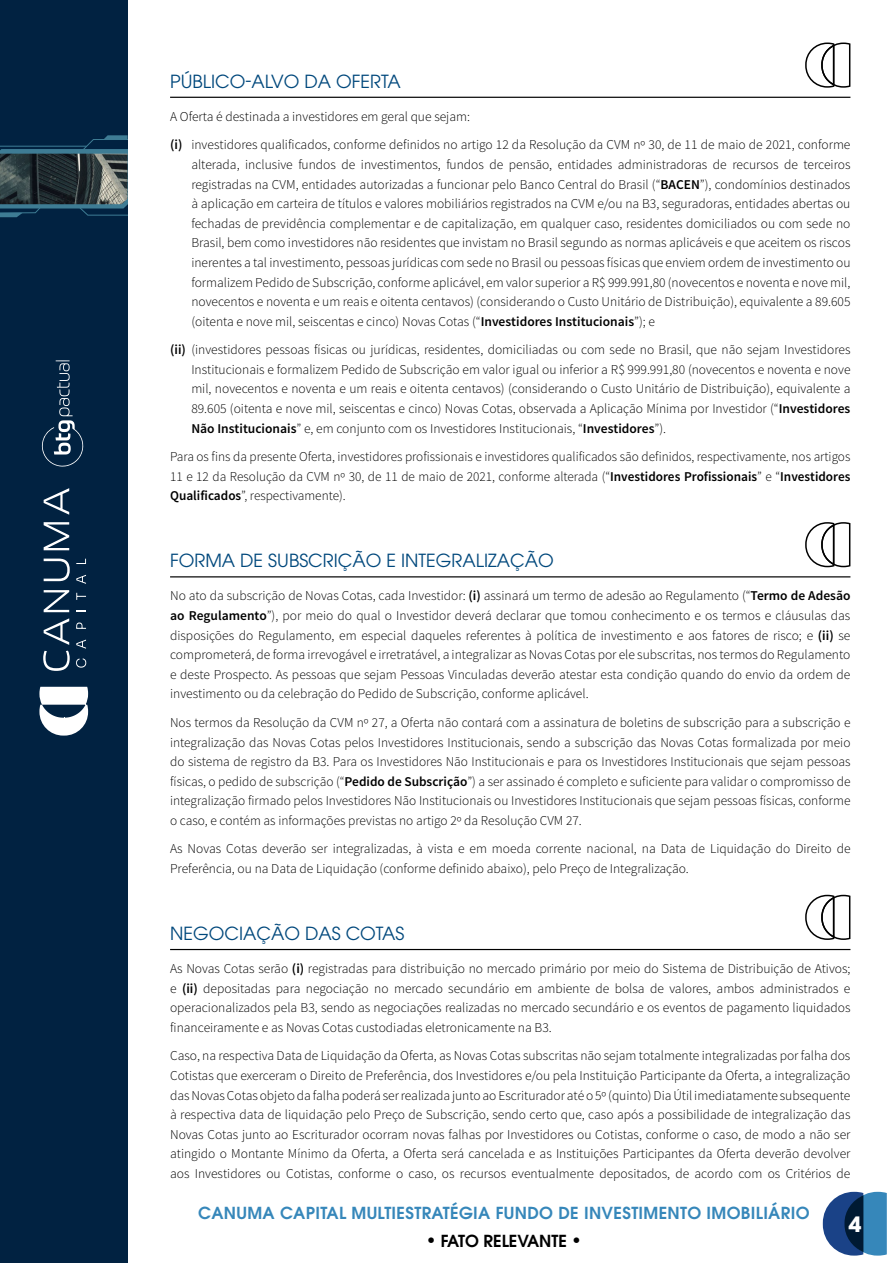
<style>
.page{position:relative;width:893px;height:1263px;background:#fff}
.page>*{position:absolute;margin:0;border:0;box-sizing:border-box;transform-origin:0 0}
.t1{font:700 21px "ITC Avant Garde Pro";color:#fff}
.t2{font:18px "ITC Avant Garde Pro";color:#00487c}
.t3{font:600 16.5px "ITC Avant Garde Pro";letter-spacing:.02em;color:#3687ba}
.t4{font:600 16.5px "ITC Avant Garde Pro";color:#000}
.t5{font:300 13.5px/19.6px "Source Sans Pro";color:#000;text-align:justify}
.s1{font-weight:600}
.s2{font-size:18px}
</style>
<div class="page">
<svg style="left:823px;top:1192px;width:64px;height:63px;background:#376695"></svg>
<div style="left:0;top:0;width:128px;height:1263px;background:#012241"></div>
<svg style="left:41px;top:360px;width:43px;height:107px"></svg>
<svg style="left:43px;top:651px;width:27px;height:20px"></svg>
<svg style="left:44px;top:618px;width:25px;height:27px"></svg>
<svg style="left:44px;top:590px;width:25px;height:22px"></svg>
<svg style="left:44px;top:559px;width:26px;height:22px"></svg>
<svg style="left:44px;top:522px;width:25px;height:28px"></svg>
<svg style="left:44px;top:488px;width:25px;height:27px"></svg>
<svg style="left:76px;top:658px;width:10px;height:10px"></svg>
<svg style="left:76px;top:640px;width:10px;height:9px"></svg>
<svg style="left:76px;top:622px;width:10px;height:7px"></svg>
<svg style="left:76px;top:593px;width:10px;height:7px"></svg>
<svg style="left:76px;top:575px;width:10px;height:9px"></svg>
<svg style="left:76px;top:559px;width:10px;height:5px"></svg>
<svg style="left:39px;top:687px;width:49px;height:48px"></svg>
<svg style="left:0;top:135px;width:128px;height:82px"></svg>
<hr style="left:170px;top:97px;width:680px;height:1px;background:#000">
<hr style="left:170px;top:576px;width:680px;height:1px;background:#000">
<hr style="left:170px;top:949px;width:680px;height:1px;background:#000">
<svg style="left:805px;top:42px;width:46px;height:46px"></svg>
<svg style="left:805px;top:522px;width:46px;height:46px"></svg>
<svg style="left:805px;top:894px;width:46px;height:46px"></svg>
<h2 class="t2" style="left:170px;top:70px;width:232px">PÚBLICO-ALVO DA OFERTA</h2>
<p class="t5" style="left:170px;top:102px;width:682px;line-height:28.7px">A Oferta é destinada a investidores em geral que sejam:<br><span class="s1">(i)</span> investidores qualificados, conforme definidos no artigo 12 da Resolução da CVM nº 30, de 11 de maio de 2021, conforme</p>
<p class="t5" style="left:191px;top:155px;width:661px">alterada, inclusive fundos de investimentos, fundos de pensão, entidades administradoras de recursos de terceiros registradas na CVM, entidades autorizadas a funcionar pelo Banco Central do Brasil (“<span class="s1">BACEN</span>”), condomínios destinados à aplicação em carteira de títulos e valores mobiliários registrados na CVM e/ou na B3, seguradoras, entidades abertas ou fechadas de previdência complementar e de capitalização, em qualquer caso, residentes domiciliados ou com sede no Brasil, bem como investidores não residentes que invistam no Brasil segundo as normas aplicáveis e que aceitem os riscos inerentes a tal investimento, pessoas jurídicas com sede no Brasil ou pessoas físicas que enviem ordem de investimento ou formalizem Pedido de Subscrição, conforme aplicável, em valor superior a R$ 999.991,80 (novecentos e noventa e nove mil, novecentos e noventa e um reais e oitenta centavos) (considerando o Custo Unitário de Distribuição), equivalente a 89.605 (oitenta e nove mil, seiscentas e cinco) Novas Cotas (“<span class="s1">Investidores Institucionais</span>”); e</p>
<p class="t5" style="left:191px;top:340px;width:661px;text-indent:-21px"><span class="s1">(ii)</span> (investidores pessoas físicas ou jurídicas, residentes, domiciliadas ou com sede no Brasil, que não sejam Investidores Institucionais e formalizem Pedido de Subscrição em valor igual ou inferior a R$ 999.991,80 (novecentos e noventa e nove mil, novecentos e noventa e um reais e oitenta centavos) (considerando o Custo Unitário de Distribuição), equivalente a 89.605 (oitenta e nove mil, seiscentas e cinco) Novas Cotas, observada a Aplicação Mínima por Investidor (“<span class="s1">Investidores Não Institucionais</span>” e, em conjunto com os Investidores Institucionais, “<span class="s1">Investidores</span>”).</p>
<p class="t5" style="left:170px;top:447px;width:682px">Para os fins da presente Oferta, investidores profissionais e investidores qualificados são definidos, respectivamente, nos artigos 11 e 12 da Resolução da CVM nº 30, de 11 de maio de 2021, conforme alterada (“<span class="s1">Investidores Profissionais</span>” e “<span class="s1">Investidores Qualificados</span>”, respectivamente).</p>
<h2 class="t2" style="left:170px;top:549px;width:385px">FORMA DE SUBSCRIÇÃO E INTEGRALIZAÇÃO</h2>
<p class="t5" style="left:170px;top:586px;width:682px">No ato da subscrição de Novas Cotas, cada Investidor: <span class="s1">(i)</span> assinará um termo de adesão ao Regulamento (“<span class="s1">Termo de Adesão ao Regulamento</span>”), por meio do qual o Investidor deverá declarar que tomou conhecimento e os termos e cláusulas das disposições do Regulamento, em especial daqueles referentes à política de investimento e aos fatores de risco; e <span class="s1">(ii)</span> se comprometerá, de forma irrevogável e irretratável, a integralizar as Novas Cotas por ele subscritas, nos termos do Regulamento e deste Prospecto. As pessoas que sejam Pessoas Vinculadas deverão atestar esta condição quando do envio da ordem de investimento ou da celebração do Pedido de Subscrição, conforme aplicável.</p>
<p class="t5" style="left:170px;top:713px;width:682px">Nos termos da Resolução da CVM nº 27, a Oferta não contará com a assinatura de boletins de subscrição para a subscrição e integralização das Novas Cotas pelos Investidores Institucionais, sendo a subscrição das Novas Cotas formalizada por meio do sistema de registro da B3. Para os Investidores Não Institucionais e para os Investidores Institucionais que sejam pessoas físicas, o pedido de subscrição (“<span class="s1">Pedido de Subscrição</span>”) a ser assinado é completo e suficiente para validar o compromisso de integralização firmado pelos Investidores Não Institucionais ou Investidores Institucionais que sejam pessoas físicas, conforme o caso, e contém as informações previstas no artigo 2º da Resolução CVM 27.</p>
<p class="t5" style="left:170px;top:839px;width:682px">As Novas Cotas deverão ser integralizadas, à vista e em moeda corrente nacional, na Data de Liquidação do Direito de<br>Preferência, ou na Data de Liquidação (conforme definido abaixo), pelo Preço de Integralização.</p>
<h2 class="t2" style="left:170px;top:922px;width:236px">NEGOCIAÇÃO DAS COTAS</h2>
<p class="t5" style="left:170px;top:959px;width:682px">As Novas Cotas serão <span class="s1">(i)</span> registradas para distribuição no mercado primário por meio do Sistema de Distribuição de Ativos; e <span class="s1">(ii)</span> depositadas para negociação no mercado secundário em ambiente de bolsa de valores, ambos administrados e operacionalizados pela B3, sendo as negociações realizadas no mercado secundário e os eventos de pagamento liquidados financeiramente e as Novas Cotas custodiadas eletronicamente na B3.</p>
<p class="t5" style="left:170px;top:1046px;width:682px">Caso, na respectiva Data de Liquidação da Oferta, as Novas Cotas subscritas não sejam totalmente integralizadas por falha dos Cotistas que exerceram o Direito de Preferência, dos Investidores e/ou pela Instituição Participante da Oferta, a integralização das Novas Cotas objeto da falha poderá ser realizada junto ao Escriturador até o 5º (quinto) Dia Útil imediatamente subsequente à respectiva data de liquidação pelo Preço de Subscrição, sendo certo que, caso após a possibilidade de integralização das Novas Cotas junto ao Escriturador ocorram novas falhas por Investidores ou Cotistas, conforme o caso, de modo a não ser atingido o Montante Mínimo da Oferta, a Oferta será cancelada e as Instituições Participantes da Oferta deverão devolver aos Investidores ou Cotistas, conforme o caso, os recursos eventualmente depositados, de acordo com os Critérios de</p>
<p class="t3" style="left:198px;top:1202px;width:613px">CANUMA CAPITAL MULTIESTRATÉGIA FUNDO DE INVESTIMENTO IMOBILIÁRIO</p>
<p class="t4" style="left:426px;top:1230px;width:158px"><span class="s2">•</span> FATO RELEVANTE <span class="s2">•</span></p>
<h1 class="t1" style="left:848px;top:1210px;width:14px">4</h1>
</div>
